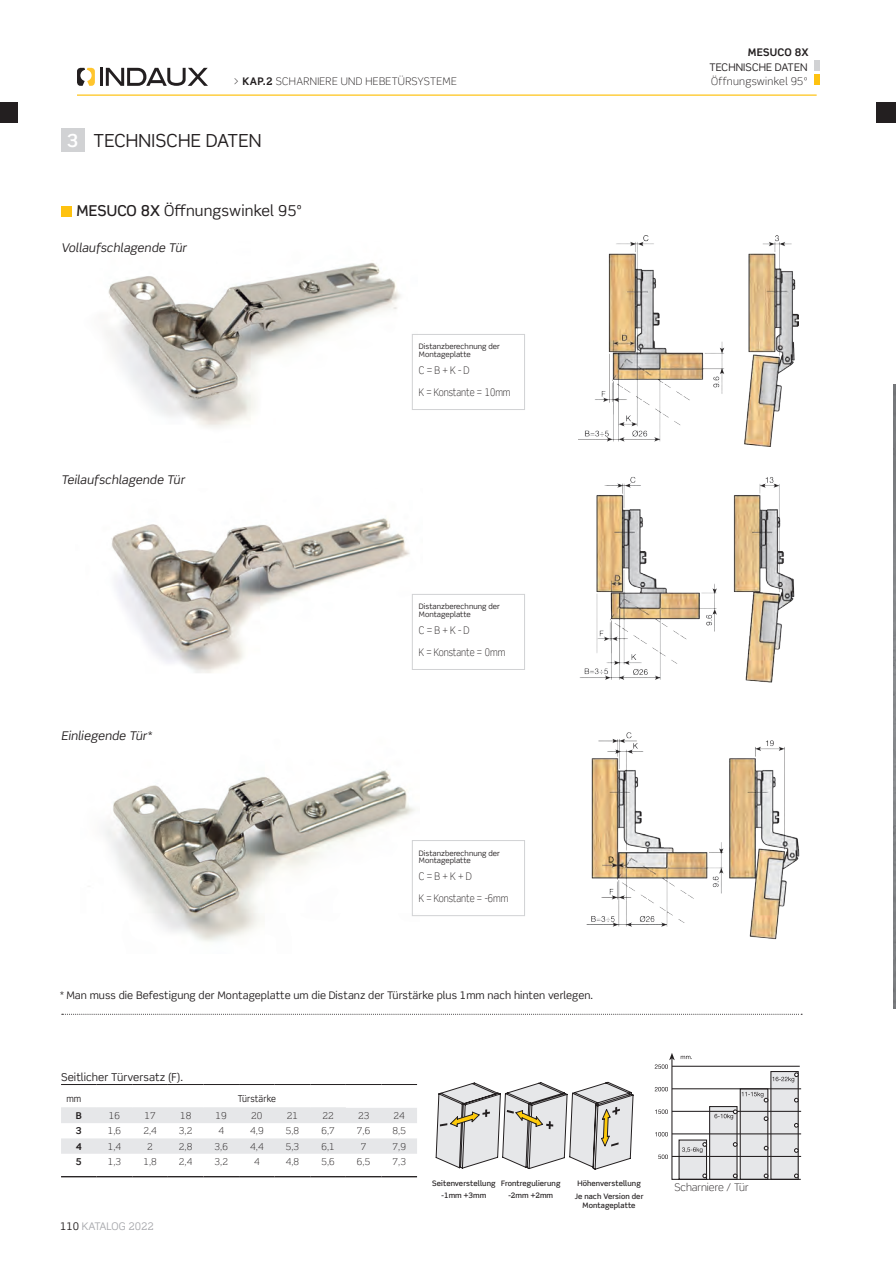
<style>
.page{position:relative;width:896px;height:1265px;background:#fff}
.page>*{position:absolute;margin:0;border:0;box-sizing:border-box;transform-origin:0 0}
.TITULU_1{font:18px "Scene Pro";letter-spacing:.01em;color:#231f20}
.TITULU_1-2{font:700 18px "Scene Pro";color:#fff}
.TITULU_2{font:15px "Scene Pro";letter-spacing:.01em;color:#231f20}
.TITULU_3{font:italic 12px "Scene Pro";letter-spacing:.01em;color:#231f20}
.tabl__TITULO{font:10.8px "Scene Pro";letter-spacing:.005em;color:#231f20}
.tabl__TITULO-2{font:10.5px "Scene Pro";letter-spacing:.005em;color:#231f20}
.cab__TITULU_2{font:300 10.5px "Scene Pro";letter-spacing:.03em;color:#231f20}
.notas{font:300 10.5px "Scene Pro";color:#231f20;scale:.85 1}
.notas-2{font:300 10.5px "Scene Pro";color:#231f20;scale:.9 1}
.cab__TITULU_1{font:10.5px "Scene Pro";letter-spacing:.01em;color:#231f20}
.notas-3{font:300 10.5px "Scene Pro";color:#231f20}
.t1{font:10.5px "Scene Pro";color:#a8a9ad}
.cab__TITULU_Ø{font:700 10.5px "Scene Pro";letter-spacing:.02em;color:#231f20}
.tabl__texto{font:300 9.45px "Scene Pro";letter-spacing:.01em;color:#231f20}
.tabl__titulillo{font:9.45px "Scene Pro";letter-spacing:.01em;color:#231f20;scale:.9 1}
.tabl__texto-2{font:700 9.45px "Scene Pro";color:#231f20}
.notas-4{font:7.5px/7.5px "Scene Pro";color:#231f20}
.TITULU_3-2{font:500 7.5px/12px "Scene Pro";letter-spacing:.01em;color:#231f20;text-align:center}
.s1{font-weight:700}
.s2{font-weight:500}
.s3{color:#231f20}
</style>
<div class="page">
<div style="left:814px;top:60px;width:5px;height:11px;background:#d1d2d4"></div>
<div style="left:814px;top:75px;width:5px;height:10px;background:#fec210"></div>
<hr style="left:77px;top:95px;width:739px;height:1px;background:#fec210">
<svg style="left:77px;top:68px;width:18px;height:18px"></svg>
<hr style="left:100px;top:68px;width:3px;height:18px;background:#231f20">
<svg style="left:106px;top:68px;width:102px;height:18px"></svg>
<img style="left:106px;top:262px;width:295px;height:166px">
<img style="left:111px;top:518px;width:299px;height:155px">
<img style="left:105px;top:770px;width:310px;height:172px">
<img style="left:578px;top:236px;width:220px;height:210px">
<img style="left:579px;top:476px;width:216px;height:207px">
<img style="left:586px;top:732px;width:214px;height:208px">
<svg style="left:61px;top:1108px;width:356px;height:46px"></svg>
<hr style="left:61px;top:1084px;width:36px;height:1px;background:#231f20">
<hr style="left:97px;top:1084px;width:35px;height:1px;background:#231f20">
<hr style="left:132px;top:1084px;width:36px;height:1px;background:#231f20">
<hr style="left:168px;top:1084px;width:35px;height:1px;background:#231f20">
<hr style="left:203px;top:1084px;width:36px;height:1px;background:#231f20">
<hr style="left:239px;top:1084px;width:36px;height:1px;background:#231f20">
<hr style="left:275px;top:1084px;width:35px;height:1px;background:#231f20">
<hr style="left:310px;top:1084px;width:36px;height:1px;background:#231f20">
<hr style="left:346px;top:1084px;width:35px;height:1px;background:#231f20">
<hr style="left:381px;top:1084px;width:36px;height:1px;background:#231f20">
<hr style="left:61px;top:1176px;width:36px;height:1px;background:#231f20">
<hr style="left:97px;top:1176px;width:35px;height:1px;background:#231f20">
<hr style="left:132px;top:1176px;width:36px;height:1px;background:#231f20">
<hr style="left:168px;top:1176px;width:35px;height:1px;background:#231f20">
<hr style="left:203px;top:1176px;width:36px;height:1px;background:#231f20">
<hr style="left:239px;top:1176px;width:36px;height:1px;background:#231f20">
<hr style="left:275px;top:1176px;width:35px;height:1px;background:#231f20">
<hr style="left:310px;top:1176px;width:36px;height:1px;background:#231f20">
<hr style="left:346px;top:1176px;width:35px;height:1px;background:#231f20">
<hr style="left:381px;top:1176px;width:36px;height:1px;background:#231f20">
<hr style="left:61px;top:1107px;width:36px;height:1px;background:#e6e7e9">
<hr style="left:97px;top:1107px;width:35px;height:1px;background:#e6e7e9">
<hr style="left:132px;top:1107px;width:36px;height:1px;background:#e6e7e9">
<hr style="left:168px;top:1107px;width:35px;height:1px;background:#e6e7e9">
<hr style="left:203px;top:1107px;width:36px;height:1px;background:#e6e7e9">
<hr style="left:239px;top:1107px;width:36px;height:1px;background:#e6e7e9">
<hr style="left:275px;top:1107px;width:35px;height:1px;background:#e6e7e9">
<hr style="left:310px;top:1107px;width:36px;height:1px;background:#e6e7e9">
<svg style="left:654px;top:1053px;width:147px;height:127px"></svg>
<svg style="left:62px;top:1014px;width:740px;height:1px"></svg>
<div style="left:61px;top:128px;width:24px;height:24px;background:#d1d2d4"></div>
<div style="left:61px;top:206px;width:11px;height:10px;background:#fec210"></div>
<div style="left:412px;top:334px;width:113px;height:76px;border:1px solid #d1d2d4"></div>
<div style="left:412px;top:594px;width:113px;height:76px;border:1px solid #d1d2d4"></div>
<div style="left:412px;top:840px;width:113px;height:76px;border:1px solid #d1d2d4"></div>
<svg style="left:436px;top:1082px;width:197px;height:88px"></svg>
<div style="left:0;top:102px;width:18px;height:21px;background:#231f20"></div>
<div style="left:876px;top:102px;width:20px;height:21px;background:#231f20"></div>
<h3 class="cab__TITULU_2" style="left:233px;top:75px;width:225px">&gt; <span class="s1">KAP.2</span> SCHARNIERE UND HEBETÜRSYSTEME</h3>
<p class="TITULU_1-2" style="left:67px;top:129px;width:13px">3</p>
<p class="TITULU_1" style="left:94px;top:129px;width:170px">TECHNISCHE DATEN</p>
<p class="TITULU_2" style="left:77px;top:202px;width:227px"><span class="s2">MESUCO 8X</span> Öffnungswinkel 95º</p>
<p class="TITULU_3" style="left:61px;top:241px;width:127px">Vollaufschlagende Tür</p>
<p class="TITULU_3" style="left:61px;top:472px;width:125px">Teilaufschlagende Tür</p>
<p class="notas-4" style="left:419px;top:343px;width:82px">Distanzberechnung der<br>Montageplatte</p>
<p class="notas-2" style="left:419px;top:364px;width:58px">C = B + K - D</p>
<p class="notas" style="left:419px;top:386px;width:109px">K = Konstante = 10mm</p>
<p class="cab__TITULU_Ø" style="left:748px;top:46px;width:62px">MESUCO 8X</p>
<p class="cab__TITULU_1" style="left:709px;top:60px;width:100px">TECHNISCHE DATEN</p>
<p class="cab__TITULU_2" style="left:711px;top:75px;width:98px">Öffnungswinkel 95º</p>
<p class="TITULU_3" style="left:61px;top:728px;width:92px">Einliegende Tür*</p>
<p class="notas-4" style="left:419px;top:603px;width:82px">Distanzberechnung der<br>Montageplatte</p>
<p class="notas-2" style="left:419px;top:624px;width:58px">C = B + K - D</p>
<p class="notas" style="left:419px;top:646px;width:103px">K = Konstante = 0mm</p>
<p class="notas-4" style="left:419px;top:849px;width:82px">Distanzberechnung der<br>Montageplatte</p>
<p class="notas-2" style="left:419px;top:870px;width:60px">C = B + K + D</p>
<p class="notas" style="left:419px;top:892px;width:107px">K = Konstante = -6mm</p>
<p class="tabl__TITULO-2" style="left:60px;top:988px;width:535px">* Man muss die Befestigung der Montageplatte um die Distanz der Türstärke plus 1mm nach hinten verlegen.</p>
<p class="tabl__TITULO" style="left:61px;top:1070px;width:124px">Seitlicher Türversatz (F).</p>
<p class="tabl__titulillo" style="left:238px;top:1093px;width:44px">Türstärke</p>
<p class="tabl__titulillo" style="left:66px;top:1093px;width:18px">mm</p>
<p class="tabl__texto-2" style="left:76px;top:1110px;width:7px">B</p>
<p class="tabl__texto" style="left:109px;top:1110px;width:13px">16</p>
<p class="tabl__texto" style="left:144px;top:1110px;width:13px">17</p>
<p class="tabl__texto" style="left:180px;top:1110px;width:13px">18</p>
<p class="tabl__texto" style="left:216px;top:1110px;width:13px">19</p>
<p class="tabl__texto" style="left:251px;top:1110px;width:13px">20</p>
<p class="tabl__texto" style="left:287px;top:1110px;width:13px">21</p>
<p class="tabl__texto" style="left:322px;top:1110px;width:13px">22</p>
<p class="tabl__texto" style="left:358px;top:1110px;width:13px">23</p>
<p class="tabl__texto" style="left:394px;top:1110px;width:13px">24</p>
<p class="tabl__texto-2" style="left:76px;top:1125px;width:7px">3</p>
<p class="tabl__texto" style="left:108px;top:1125px;width:15px">1,6</p>
<p class="tabl__texto" style="left:143px;top:1125px;width:15px">2,4</p>
<p class="tabl__texto" style="left:179px;top:1125px;width:15px">3,2</p>
<p class="tabl__texto" style="left:218px;top:1125px;width:7px">4</p>
<p class="tabl__texto" style="left:250px;top:1125px;width:15px">4,9</p>
<p class="tabl__texto" style="left:286px;top:1125px;width:15px">5,8</p>
<p class="tabl__texto" style="left:321px;top:1125px;width:15px">6,7</p>
<p class="tabl__texto" style="left:357px;top:1125px;width:15px">7,6</p>
<p class="tabl__texto" style="left:392px;top:1125px;width:15px">8,5</p>
<p class="tabl__texto-2" style="left:76px;top:1140px;width:7px">4</p>
<p class="tabl__texto" style="left:108px;top:1141px;width:15px">1,4</p>
<p class="tabl__texto" style="left:147px;top:1141px;width:7px">2</p>
<p class="tabl__texto" style="left:179px;top:1141px;width:15px">2,8</p>
<p class="tabl__texto" style="left:214px;top:1141px;width:15px">3,6</p>
<p class="tabl__texto" style="left:250px;top:1141px;width:15px">4,4</p>
<p class="tabl__texto" style="left:286px;top:1141px;width:15px">5,3</p>
<p class="tabl__texto" style="left:321px;top:1141px;width:15px">6,1</p>
<p class="tabl__texto" style="left:361px;top:1141px;width:7px">7</p>
<p class="tabl__texto" style="left:392px;top:1141px;width:15px">7,9</p>
<p class="tabl__texto-2" style="left:76px;top:1156px;width:7px">5</p>
<p class="tabl__texto" style="left:108px;top:1156px;width:15px">1,3</p>
<p class="tabl__texto" style="left:143px;top:1156px;width:15px">1,8</p>
<p class="tabl__texto" style="left:179px;top:1156px;width:15px">2,4</p>
<p class="tabl__texto" style="left:214px;top:1156px;width:15px">3,2</p>
<p class="tabl__texto" style="left:254px;top:1156px;width:7px">4</p>
<p class="tabl__texto" style="left:286px;top:1156px;width:15px">4,8</p>
<p class="tabl__texto" style="left:321px;top:1156px;width:15px">5,6</p>
<p class="tabl__texto" style="left:357px;top:1156px;width:15px">6,5</p>
<p class="tabl__texto" style="left:392px;top:1156px;width:15px">7,3</p>
<h3 class="t1" style="left:60px;top:1219px;width:95px"><span class="s3">110</span> KATALOG 2022</h3>
<p class="TITULU_3-2" style="left:432px;top:1177px;width:65px">Seitenverstellung -1mm +3mm</p>
<p class="TITULU_3-2" style="left:501px;top:1177px;width:61px">Frontregulierung -2mm +2mm</p>
<p class="TITULU_3-2" style="left:577px;top:1177px;width:65px">Höhenverstellung</p>
<p class="TITULU_3-2" style="left:575px;top:1191px;width:70px;line-height:9px">Je nach Version der<br>Montageplatte</p>
<p class="notas-3" style="left:674px;top:1181px;width:76px">Scharniere / Tür</p>
</div>
